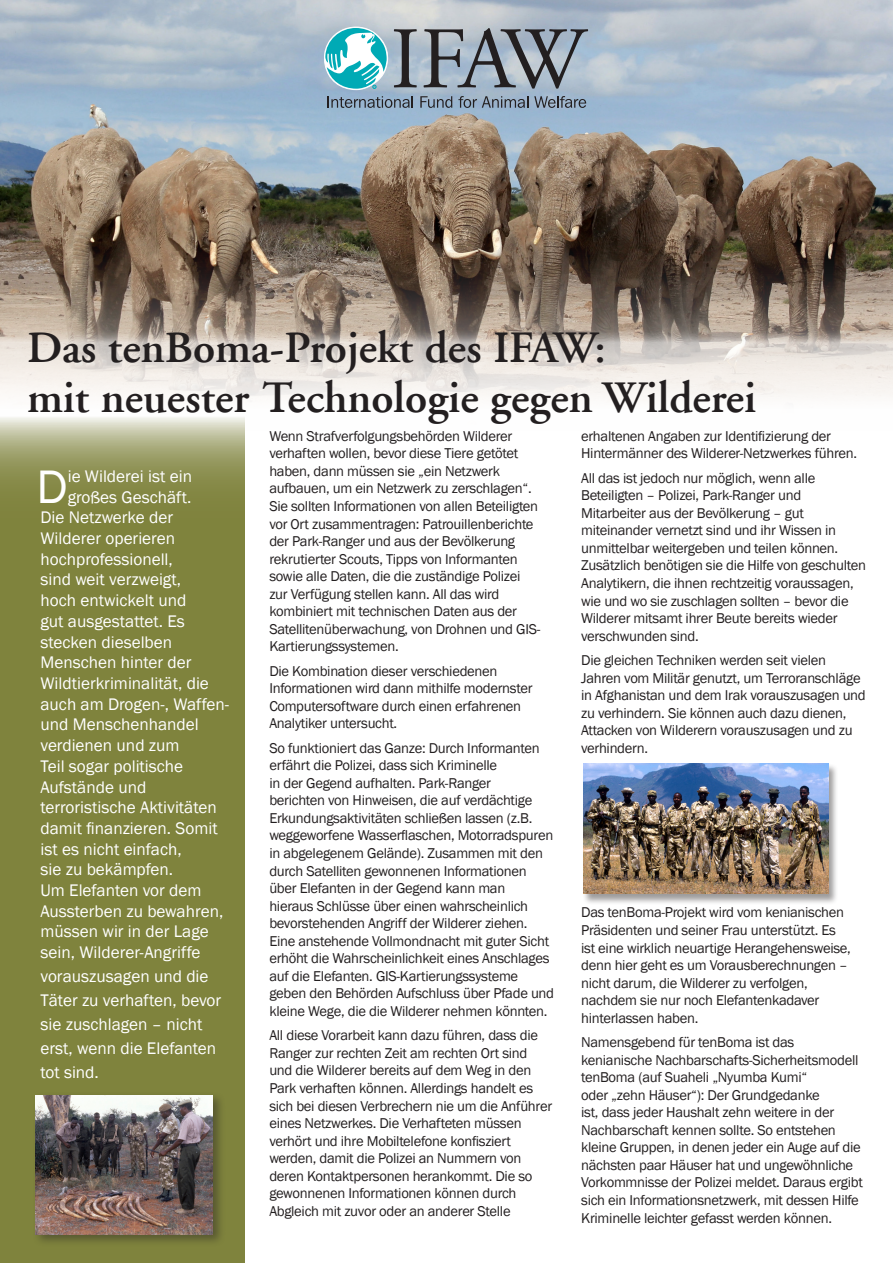
<style>
.page{position:relative;width:893px;height:1263px;background:#fff}
.page>*{position:absolute;margin:0;border:0;box-sizing:border-box;transform-origin:0 0}
.t1{font:48.3px "Franklin Gothic";color:#fff}
.t2{font:600 45px/49.5px "Adobe Garamond";color:#231f20}
.t3{font:17.25px/24px "Franklin Gothic";color:#fff}
.t4{font:14.7px/17.5px "Franklin Gothic";letter-spacing:-.02em;color:#231f20}
</style>
<div class="page">
<div style="left:0;top:416px;width:245px;height:847px;background:#7f833d"></div>
<div style="left:33px;top:1091px;width:193px;height:156px;background:#231f20;opacity:.44"></div>
<img style="left:36px;top:1095px;width:176px;height:139px">
<div style="left:582px;top:763px;width:256px;height:142px;background:#231f20;opacity:.44"></div>
<img style="left:584px;top:764px;width:245px;height:130px">
<img style="left:0;top:0;width:893px;height:431px">
<svg style="left:324px;top:27px;width:64px;height:63px"></svg>
<svg style="left:394px;top:29px;width:23px;height:58px"></svg>
<svg style="left:423px;top:28px;width:165px;height:61px;background:#87919c"></svg>
<svg style="left:328px;top:96px;width:85px;height:12px"></svg>
<svg style="left:420px;top:96px;width:32px;height:12px"></svg>
<svg style="left:458px;top:96px;width:70px;height:12px"></svg>
<svg style="left:534px;top:96px;width:52px;height:12px"></svg>
<svg style="left:0;top:329px;width:893px;height:86px"></svg>
<p class="t2" style="left:27px;top:324px;width:731px">Das tenBoma-Projekt des IFAW:<br>mit neuester Technologie gegen Wilderei</p>
<p class="t1" style="left:36px;top:457px;width:33px">D</p>
<p class="t3" style="left:68px;top:465px;width:126px">ie Wilderei ist ein</p>
<p class="t3" style="left:68px;top:485px;width:125px">großes Geschäft.</p>
<p class="t3" style="left:40px;top:506px;width:134px">Die Netzwerke der</p>
<p class="t3" style="left:40px;top:527px;width:136px">Wilderer operieren</p>
<p class="t3" style="left:40px;top:547px;width:134px">hochprofessionell,</p>
<p class="t3" style="left:40px;top:568px;width:142px">sind weit verzweigt,</p>
<p class="t3" style="left:40px;top:589px;width:147px">hoch entwickelt und</p>
<p class="t3" style="left:40px;top:609px;width:146px">gut ausgestattet. Es</p>
<p class="t3" style="left:40px;top:630px;width:133px">stecken dieselben</p>
<p class="t3" style="left:40px;top:651px;width:152px">Menschen hinter der</p>
<p class="t3" style="left:40px;top:672px;width:170px">Wildtierkriminalität, die</p>
<p class="t3" style="left:40px;top:692px;width:190px">auch am Drogen-, Waffen-</p>
<p class="t3" style="left:40px;top:713px;width:160px">und Menschenhandel</p>
<p class="t3" style="left:40px;top:734px;width:141px">verdienen und zum</p>
<p class="t3" style="left:40px;top:754px;width:144px">Teil sogar politische</p>
<p class="t3" style="left:40px;top:775px;width:107px">Aufstände und</p>
<p class="t3" style="left:40px;top:796px;width:178px">terroristische Aktivitäten</p>
<p class="t3" style="left:40px;top:816px;width:179px">damit finanzieren. Somit</p>
<p class="t3" style="left:40px;top:837px;width:143px">ist es nicht einfach,</p>
<p class="t3" style="left:40px;top:858px;width:134px">sie zu bekämpfen.</p>
<p class="t3" style="left:40px;top:879px;width:163px">Um Elefanten vor dem</p>
<p class="t3" style="left:40px;top:899px;width:184px">Aussterben zu bewahren,</p>
<p class="t3" style="left:40px;top:920px;width:170px">müssen wir in der Lage</p>
<p class="t3" style="left:40px;top:941px;width:161px">sein, Wilderer-Angriffe</p>
<p class="t3" style="left:40px;top:965px;width:182px">vorauszusagen und die<br>Täter zu verhaften, bevor sie zuschlagen – nicht erst, wenn die Elefanten tot sind.</p>
<p class="t4" style="left:269px;top:427px;width:273px">Wenn Strafverfolgungsbehörden Wilderer verhaften wollen, bevor diese Tiere getötet haben, dann müssen sie „ein Netzwerk aufbauen, um ein Netzwerk zu zerschlagen“.<br>Sie sollten Informationen von allen Beteiligten vor Ort zusammentragen: Patrouillenberichte der Park-Ranger und aus der Bevölkerung rekrutierter Scouts, Tipps von Informanten sowie alle Daten, die die zuständige Polizei zur Verfügung stellen kann. All das wird kombiniert mit technischen Daten aus der Satellitenüberwachung, von Drohnen und GIS-Kartierungssystemen.</p>
<p class="t4" style="left:269px;top:662px;width:265px">Die Kombination dieser verschiedenen Informationen wird dann mithilfe modernster Computersoftware durch einen erfahrenen Analytiker untersucht.</p>
<p class="t4" style="left:269px;top:739px;width:286px">So funktioniert das Ganze: Durch Informanten erfährt die Polizei, dass sich Kriminelle<br>in der Gegend aufhalten. Park-Ranger<br>berichten von Hinweisen, die auf verdächtige Erkundungsaktivitäten schließen lassen (z.B. weggeworfene Wasserflaschen, Motorradspuren in abgelegenem Gelände). Zusammen mit den durch Satelliten gewonnenen Informationen über Elefanten in der Gegend kann man<br>hieraus Schlüsse über einen wahrscheinlich bevorstehenden Angriff der Wilderer ziehen.<br>Eine anstehende Vollmondnacht mit guter Sicht erhöht die Wahrscheinlichkeit eines Anschlages auf die Elefanten. GIS-Kartierungssysteme geben den Behörden Aufschluss über Pfade und kleine Wege, die die Wilderer nehmen könnten.</p>
<p class="t4" style="left:269px;top:1027px;width:284px">All diese Vorarbeit kann dazu führen, dass die Ranger zur rechten Zeit am rechten Ort sind und die Wilderer bereits auf dem Weg in den Park verhaften können. Allerdings handelt es sich bei diesen Verbrechern nie um die Anführer eines Netzwerkes. Die Verhafteten müssen verhört und ihre Mobiltelefone konfisziert werden, damit die Polizei an Nummern von deren Kontaktpersonen herankommt. Die so gewonnenen Informationen können durch Abgleich mit zuvor oder an anderer Stelle</p>
<p class="t4" style="left:581px;top:427px;width:278px">erhaltenen Angaben zur Identifizierung der<br>Hintermänner des Wilderer-Netzwerkes führen.</p>
<p class="t4" style="left:581px;top:469px;width:286px">All das ist jedoch nur möglich, wenn alle Beteiligten – Polizei, Park-Ranger und Mitarbeiter aus der Bevölkerung – gut miteinander vernetzt sind und ihr Wissen in unmittelbar weitergeben und teilen können.<br>Zusätzlich benötigen sie die Hilfe von geschulten Analytikern, die ihnen rechtzeitig voraussagen, wie und wo sie zuschlagen sollten – bevor die Wilderer mitsamt ihrer Beute bereits wieder verschwunden sind.</p>
<p class="t4" style="left:581px;top:652px;width:286px">Die gleichen Techniken werden seit vielen Jahren vom Militär genutzt, um Terroranschläge in Afghanistan und dem Irak vorauszusagen und zu verhindern. Sie können auch dazu dienen, Attacken von Wilderern vorauszusagen und zu verhindern.</p>
<p class="t4" style="left:581px;top:904px;width:271px">Das tenBoma-Projekt wird vom kenianischen Präsidenten und seiner Frau unterstützt. Es ist eine wirklich neuartige Herangehensweise, denn hier geht es um Vorausberechnungen – nicht darum, die Wilderer zu verfolgen, nachdem sie nur noch Elefantenkadaver hinterlassen haben.</p>
<p class="t4" style="left:581px;top:1034px;width:283px">Namensgebend für tenBoma ist das kenianische Nachbarschafts-Sicherheitsmodell tenBoma (auf Suaheli „Nyumba Kumi“<br>oder „zehn Häuser“): Der Grundgedanke<br>ist, dass jeder Haushalt zehn weitere in der Nachbarschaft kennen sollte. So entstehen kleine Gruppen, in denen jeder ein Auge auf die nächsten paar Häuser hat und ungewöhnliche Vorkommnisse der Polizei meldet. Daraus ergibt sich ein Informationsnetzwerk, mit dessen Hilfe Kriminelle leichter gefasst werden können.</p>
</div>
